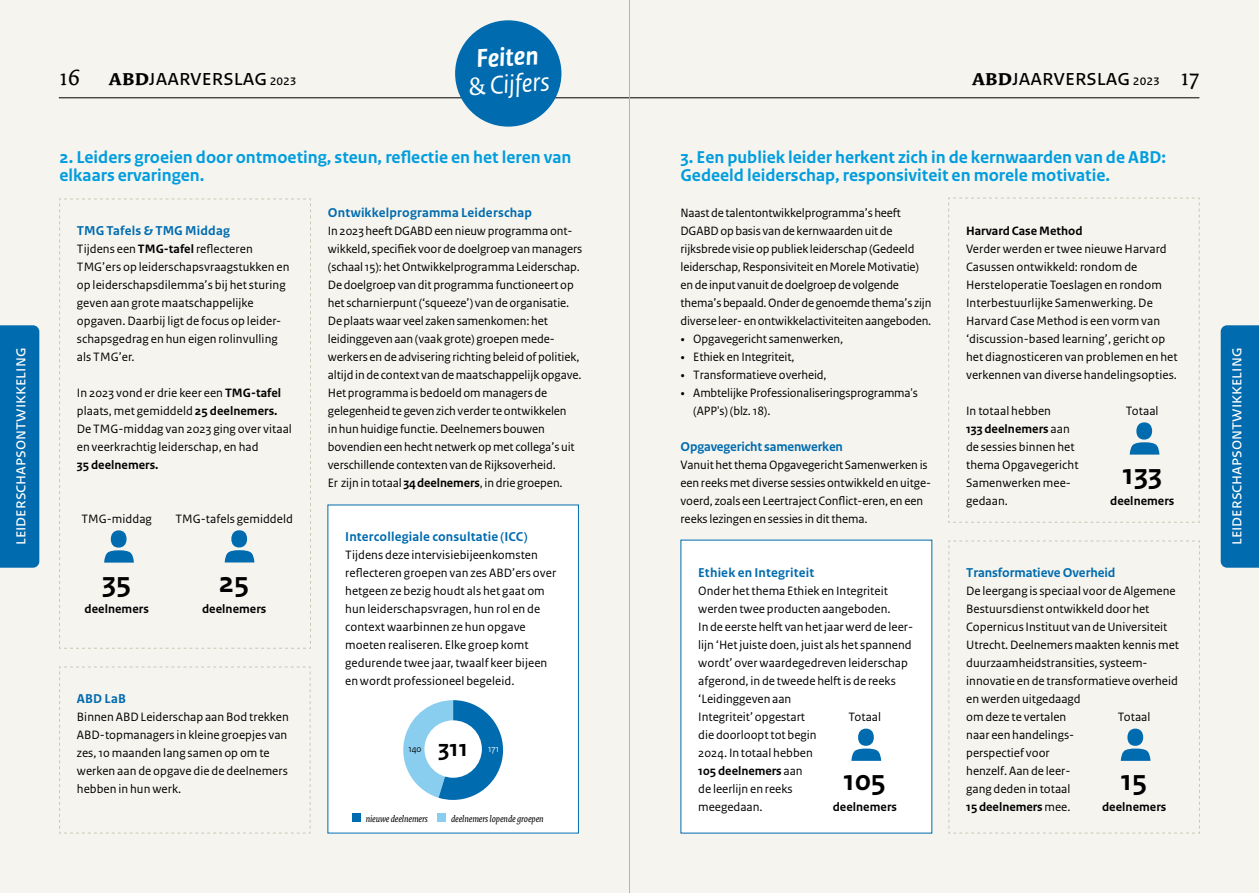
<style>
.page{position:relative;width:1259px;height:893px;background:#f5f4ef}
.page>*{position:absolute;margin:0;border:0;box-sizing:border-box;transform-origin:0 0}
.body_8_5pt{font:700 30px "Rijksoverheid Sans Text";letter-spacing:.005em;color:#000}
.Feiten_en_Cijfers{font:italic 27px/27px "Rijksoverheid Sans Text";color:#fff;text-align:center}
.t1{font:700 24.3px "Rijksoverheid Sans Text";color:#000}
.t2{font:24px "Rijksoverheid Sans Text";color:#000}
.H2_Tussenkop_12pt_zwart{font:700 18px/18px "Rijksoverheid Sans Text";color:#009dde}
.Labels{font:18px "Rijksoverheid Sans Text";color:#fff}
.H3_Tussenkop_9pt_zwart{font:700 13.5px "Rijksoverheid Sans Text";letter-spacing:.01em;color:#006bae}
.H3_Tussenkop_9pt_zwart-2{font:700 13.5px "Rijksoverheid Sans Text";letter-spacing:-.01em;color:#006bae}
.body_8_5pt-2{font:12.75px/18px "Rijksoverheid Sans Text";color:#000}
.body_8_5pt-3{font:700 12.75px "Rijksoverheid Sans Text";letter-spacing:.005em;color:#000}
.Legenda{font:italic 9.75px "Rijksoverheid Serif";color:#000}
.t3{font:9.75px "Rijksoverheid Sans Heading";color:#000}
.t4{font:9.75px "Rijksoverheid Sans Heading";color:#fff}
.s1{font-weight:700}
.s2{font-family:"Rijksoverheid Serif";font-style:normal}
.s3{font-family:"Rijksoverheid Serif"}
.s4{font-family:"Rijksoverheid Serif";font-weight:700}
.s5{font-size:15px}
</style>
<div class="page">
<div style="left:1220px;top:325px;width:39px;height:243px;background:#006bae"></div>
<div style="left:0;top:325px;width:39px;height:243px;background:#006bae"></div>
<hr style="left:59px;top:97px;width:1140px;height:1px;background:#000">
<svg style="left:59px;top:666px;width:252px;height:168px"></svg>
<svg style="left:59px;top:199px;width:252px;height:450px"></svg>
<div style="left:328px;top:505px;width:250px;height:328px;background:#fff"></div>
<div style="left:352px;top:814px;width:9px;height:8px;background:#006bae"></div>
<div style="left:438px;top:814px;width:8px;height:8px;background:#89ceef"></div>
<svg style="left:403px;top:700px;width:100px;height:100px"></svg>
<div style="left:424px;top:720px;width:58px;height:58px;background:#fff;border-radius:50%"></div>
<svg style="left:948px;top:198px;width:251px;height:325px"></svg>
<div style="left:681px;top:540px;width:251px;height:293px;background:#fff"></div>
<div style="left:858px;top:729px;width:16px;height:17px;background:#006bae;border-radius:50%"></div>
<svg style="left:851px;top:748px;width:30px;height:13px"></svg>
<svg style="left:948px;top:541px;width:252px;height:293px"></svg>
<div style="left:455px;top:20px;width:106px;height:107px;background:#006bae;border-radius:50%"></div>
<hr style="left:629px;top:0;width:1px;height:893px;background:#b7b5a4">
<p class="Feiten_en_Cijfers" style="left:466px;top:46px;width:82px;rotate:-3deg"><span class="s1">Feiten </span><span class="s2">&amp;</span> Cijfers</p>
<h3 class="t2" style="left:60px;top:63px;width:238px"><span class="s3">16</span> <span class="s4">abd</span>Jaarverslag <span class="s5">2023</span></h3>
<h3 class="t2" style="left:972px;top:63px;width:229px"><span class="s4">abd</span>Jaarverslag <span class="s5">2023</span> <span class="s3">17</span></h3>
<p class="H2_Tussenkop_12pt_zwart" style="left:60px;top:148px;width:513px">2. Leiders groeien door ontmoeting, steun, reflectie en het leren van elkaars ervaringen.</p>
<p class="H2_Tussenkop_12pt_zwart" style="left:680px;top:148px;width:487px">3. Een publiek leider herkent zich in de kernwaarden van de ABD:<br>Gedeeld leiderschap, responsiviteit en morele motivatie.</p>
<p class="body_8_5pt-2" style="left:680px;top:204px;width:252px">Naast de talentontwikkelprogramma’s heeft DGABD op basis van de kernwaarden uit de rijksbrede visie op publiek leiderschap (Gedeeld leiderschap, Responsiviteit en Morele Motivatie) en de input vanuit de doelgroep de volgende thema’s bepaald. Onder de genoemde thema’s zijn diverse leer- en ontwikkelactiviteiten aangeboden.</p>
<p class="body_8_5pt-2" style="left:680px;top:330px;width:164px"><span class="s3">•</span> Opgavegericht samenwerken,</p>
<p class="body_8_5pt-2" style="left:680px;top:348px;width:115px"><span class="s3">•</span> Ethiek en Integriteit,</p>
<p class="body_8_5pt-2" style="left:680px;top:366px;width:148px"><span class="s3">•</span> Transformatieve overheid,</p>
<p class="body_8_5pt-2" style="left:693px;top:384px;width:226px;text-indent:-13px"><span class="s3">•</span> Ambtelijke Professionaliseringsprogramma's (APP's) (blz. 18).</p>
<p class="H3_Tussenkop_9pt_zwart-2" style="left:680px;top:439px;width:164px">Opgavegericht samenwerken</p>
<p class="body_8_5pt-2" style="left:680px;top:456px;width:252px">Vanuit het thema Opgavegericht Samenwerken is een reeks met diverse sessies ontwikkeld en uitge&shy;voerd, zoals een Leertraject Conflict-eren, en een reeks lezingen en sessies in dit thema.</p>
<p class="H3_Tussenkop_9pt_zwart" style="left:328px;top:205px;width:206px">Ontwikkelprogramma Leiderschap</p>
<p class="body_8_5pt-2" style="left:328px;top:222px;width:256px">In 2023 heeft DGABD een nieuw programma ont&shy;wikkeld, specifiek voor de doelgroep van managers (schaal 15): het Ontwikkelprogramma Leiderschap.<br>De doelgroep van dit programma functioneert op het scharnierpunt (‘squeeze’) van de organisatie.<br>De plaats waar veel zaken samenkomen: het leidinggeven aan (vaak grote) groepen mede&shy;werkers en de advisering richting beleid of politiek, altijd in de context van de maatschappelijk opgave.<br>Het programma is bedoeld om managers de gelegenheid te geven zich verder te ontwikkelen<br>in hun huidige functie. Deelnemers bouwen bovendien een hecht netwerk op met collega’s uit verschillende contexten van de Rijksoverheid.<br>Er zijn in totaal <span class="s1">34 deelnemers</span>, in drie groepen.</p>
<p class="H3_Tussenkop_9pt_zwart" style="left:77px;top:223px;width:154px">TMG Tafels &amp; TMG Middag</p>
<p class="body_8_5pt-2" style="left:77px;top:240px;width:214px">Tijdens een <span class="s1">TMG-tafel</span> reflecteren TMG’ers op leiderschapsvraagstukken en op leiderschapsdilemma’s bij het sturing geven aan grote maatschappelijke opgaven. Daarbij ligt de focus op leider&shy;schapsgedrag en hun eigen rolinvulling als TMG’er.</p>
<p class="body_8_5pt-2" style="left:77px;top:384px;width:216px">In 2023 vond er drie keer een <span class="s1">TMG-tafel </span>plaats, met gemiddeld <span class="s1">25 deelnemers.<br></span>De TMG-middag van 2023 ging over vitaal en veerkrachtig leiderschap, en had<br><span class="s1">35 deelnemers.</span></p>
<p class="body_8_5pt-3" style="left:966px;top:223px;width:118px">Harvard Case Method</p>
<p class="body_8_5pt-2" style="left:966px;top:240px;width:213px">Verder werden er twee nieuwe Harvard Casussen ontwikkeld: rondom de Hersteloperatie Toeslagen en rondom Interbestuurlijke Samenwerking. De Harvard Case Method is een vorm van ‘discussion-based learning’, gericht op het diagnosticeren van problemen en het verkennen van diverse handelingsopties.</p>
<p class="body_8_5pt-2" style="left:966px;top:402px;width:114px">In totaal hebben<br><span class="s1">133 deelnemers</span> aan de sessies binnen het thema Opgavegericht<br>Samenwerken mee-- gedaan.</p>
<p class="body_8_5pt-2" style="left:1126px;top:402px;width:34px">Totaal</p>
<p class="Labels" style="left:9px;top:545px;width:199px;rotate:-90deg">leiderschapsontwikkeling</p>
<p class="Labels" style="left:1225px;top:545px;width:199px;rotate:-90deg">leiderschapsontwikkeling</p>
<p class="body_8_5pt" style="left:1122px;top:457px;width:41px">133</p>
<p class="body_8_5pt-3" style="left:1110px;top:493px;width:66px">deelnemers</p>
<p class="body_8_5pt-2" style="left:175px;top:510px;width:119px">TMG-tafels gemiddeld</p>
<p class="body_8_5pt-2" style="left:81px;top:510px;width:72px">TMG-middag</p>
<p class="H3_Tussenkop_9pt_zwart" style="left:345px;top:529px;width:184px">Intercollegiale consultatie (ICC)</p>
<p class="body_8_5pt-2" style="left:345px;top:546px;width:212px">Tijdens deze intervisiebijeenkomsten reflecteren groepen van zes ABD’ers over hetgeen ze bezig houdt als het gaat om hun leiderschapsvragen, hun rol en de context waarbinnen ze hun opgave moeten realiseren. Elke groep komt gedurende twee jaar, twaalf keer bijeen en wordt professioneel begeleid.</p>
<p class="H3_Tussenkop_9pt_zwart" style="left:698px;top:565px;width:117px">Ethiek en Integriteit</p>
<p class="body_8_5pt-2" style="left:698px;top:582px;width:216px">Onder het thema Ethiek en Integriteit werden twee producten aangeboden.<br>In de eerste helft van het jaar werd de leer&shy;lijn ‘Het juiste doen, juist als het spannend wordt’ over waardegedreven leiderschap afgerond, in de tweede helft is de reeks ‘Leidinggeven aan<br>Integriteit’ opgestart<br>die doorloopt tot begin<br>2024. In totaal hebben<br><span class="s1">105 deelnemers</span> aan<br>de leerlijn en reeks<br>meegedaan.</p>
<p class="H3_Tussenkop_9pt_zwart" style="left:966px;top:565px;width:151px">Transformatieve Overheid</p>
<p class="body_8_5pt-2" style="left:966px;top:582px;width:214px">De leergang is speciaal voor de Algemene<br>Bestuursdienst ontwikkeld door het<br>Copernicus Instituut van de Universiteit<br>Utrecht. Deelnemers maakten kennis met duurzaamheidstransities, systeem&shy;innovatie en de transformatieve overheid en werden uitgedaagd<br>om deze te vertalen<br>naar een handelings-<br>perspectief voor<br>henzelf. Aan de leer-<br>gang deden in totaal<br><span class="s1">15 deelnemers</span> mee.</p>
<p class="body_8_5pt" style="left:219px;top:565px;width:32px">25</p>
<p class="body_8_5pt-3" style="left:202px;top:601px;width:66px">deelnemers</p>
<p class="body_8_5pt" style="left:102px;top:565px;width:31px">35</p>
<p class="body_8_5pt-3" style="left:85px;top:601px;width:66px">deelnemers</p>
<p class="H3_Tussenkop_9pt_zwart" style="left:77px;top:691px;width:51px">ABD LaB</p>
<p class="body_8_5pt-2" style="left:77px;top:708px;width:213px">Binnen ABD Leiderschap aan Bod trekken ABD-topmanagers in kleine groepjes van zes, 10 maanden lang samen op om te werken aan de opgave die de deelnemers hebben in hun werk.</p>
<p class="body_8_5pt-2" style="left:848px;top:708px;width:34px">Totaal</p>
<p class="body_8_5pt-2" style="left:1118px;top:708px;width:34px">Totaal</p>
<p class="t3" style="left:408px;top:743px;width:15px">140</p>
<p class="t1" style="left:438px;top:734px;width:31px">311</p>
<p class="t4" style="left:488px;top:743px;width:12px">171</p>
<p class="body_8_5pt" style="left:843px;top:763px;width:44px">105</p>
<p class="body_8_5pt-3" style="left:832px;top:799px;width:66px">deelnemers</p>
<p class="body_8_5pt" style="left:1120px;top:763px;width:28px">15</p>
<p class="body_8_5pt-3" style="left:1102px;top:799px;width:66px">deelnemers</p>
<p class="Legenda" style="left:366px;top:813px;width:64px">nieuwe deelnemers</p>
<p class="Legenda" style="left:451px;top:813px;width:94px">deelnemers lopende groepen</p>
</div>
